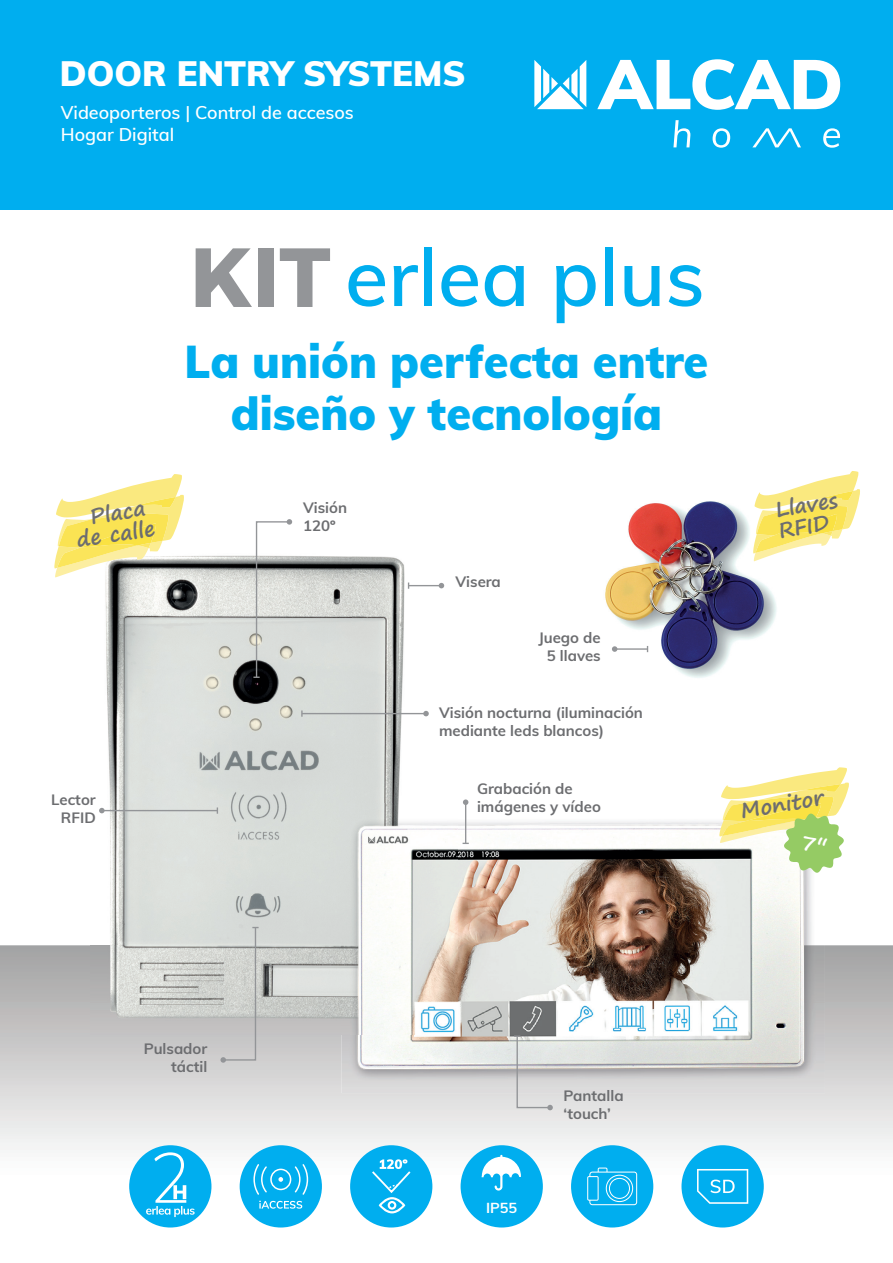
<style>
.page{position:relative;width:893px;height:1263px;background:#fff}
.page>*{position:absolute;margin:0;border:0;box-sizing:border-box;transform-origin:0 0}
.t1{font:600 79.35px "Muli";color:#00aeef}
.t2{font:900 45px/52.5px "Muli";color:#00aeef;text-align:center}
.t3{font:900 34.5px "Muli";color:#fff}
.t4{font:700 21px/21px "Segoe Print";color:#6c6d70;text-align:center}
.t5{font:600 18px/21.6px "Muli";color:#fff}
.t6{font:700 15px/18px "Muli";color:#6c6d70}
.t7{font:700 14.55px "Muli";color:#fff}
</style>
<div class="page">
<svg style="left:0;top:945px;width:893px;height:233px"></svg>
<img style="left:101px;top:521px;width:252px;height:375px">
<img style="left:353px;top:556px;width:92px;height:248px">
<img style="left:91px;top:896px;width:250px;height:138px">
<div style="left:0;top:0;width:893px;height:210px;background:#00aeef"></div>
<svg style="left:534px;top:60px;width:52px;height:49px"></svg>
<svg style="left:597px;top:59px;width:243px;height:51px"></svg>
<svg style="left:673px;top:120px;width:17px;height:27px"></svg>
<svg style="left:713px;top:128px;width:17px;height:20px"></svg>
<svg style="left:823px;top:128px;width:17px;height:20px"></svg>
<svg style="left:752px;top:128px;width:49px;height:19px"></svg>
<img style="left:341px;top:804px;width:484px;height:289px">
<img style="left:341px;top:945px;width:117px;height:89px">
<img style="left:605px;top:501px;width:172px;height:177px">
<svg style="left:196px;top:248px;width:56px;height:59px"></svg>
<div style="left:258px;top:248px;width:16px;height:59px;background:#939598"></div>
<svg style="left:280px;top:248px;width:50px;height:59px"></svg>
<svg style="left:253px;top:519px;width:39px;height:160px"></svg>
<hr style="left:409px;top:585px;width:32px;height:1px;background:#939598">
<svg style="left:439px;top:583px;width:5px;height:5px"></svg>
<hr style="left:302px;top:713px;width:124px;height:1px;background:#939598">
<svg style="left:301px;top:710px;width:2px;height:7px"></svg>
<svg style="left:423px;top:711px;width:6px;height:5px"></svg>
<svg style="left:220px;top:926px;width:39px;height:137px;background:#c9cbc9"></svg>
<svg style="left:54px;top:474px;width:130px;height:103px"></svg>
<svg style="left:753px;top:471px;width:107px;height:90px"></svg>
<svg style="left:514px;top:1035px;width:39px;height:75px;background:#d2d3d3"></svg>
<hr style="left:465px;top:802px;width:1px;height:41px;background:#939598">
<svg style="left:463px;top:799px;width:5px;height:6px"></svg>
<hr style="left:615px;top:648px;width:32px;height:2px;background:#939598">
<svg style="left:612px;top:646px;width:5px;height:6px"></svg>
<div style="left:571px;top:1145px;width:82px;height:82px;background:#00aeef;border-radius:50%"></div>
<svg style="left:587px;top:1167px;width:50px;height:38px"></svg>
<div style="left:129px;top:1145px;width:82px;height:82px;background:#00aeef;border-radius:50%"></div>
<svg style="left:146px;top:1152px;width:49px;height:65px"></svg>
<div style="left:681px;top:1145px;width:83px;height:82px;background:#00aeef;border-radius:50%"></div>
<svg style="left:697px;top:1169px;width:51px;height:35px"></svg>
<div style="left:350px;top:1145px;width:82px;height:82px;background:#00aeef;border-radius:50%"></div>
<svg style="left:372px;top:1159px;width:39px;height:54px"></svg>
<div style="left:461px;top:1145px;width:82px;height:82px;background:#00aeef;border-radius:50%"></div>
<svg style="left:482px;top:1155px;width:39px;height:35px"></svg>
<div style="left:240px;top:1145px;width:82px;height:82px;background:#00aeef;border-radius:50%"></div>
<svg style="left:295px;top:1164px;width:13px;height:31px"></svg>
<svg style="left:253px;top:1164px;width:14px;height:31px"></svg>
<svg style="left:278px;top:1177px;width:5px;height:5px"></svg>
<div style="left:270px;top:1168px;width:21px;height:22px;border:2px solid #fff;border-radius:50%"></div>
<svg style="left:259px;top:1201px;width:43px;height:8px"></svg>
<hr style="left:102px;top:810px;width:115px;height:1px;background:#939598">
<svg style="left:99px;top:808px;width:6px;height:5px"></svg>
<svg style="left:719px;top:767px;width:130px;height:106px"></svg>
<h3 class="t3" style="left:60px;top:48px;width:407px">DOOR ENTRY SYSTEMS</h3>
<p class="t5" style="left:61px;top:101px;width:295px">Videoporteros | Control de accesos<br>Hogar Digital</p>
<h3 class="t4" style="left:72px;top:508px;width:80px;rotate:-9deg">Placa de calle</h3>
<p class="t6" style="left:51px;top:789px;width:46px;text-align:right">Lector<br>RFID</p>
<h1 class="t1" style="left:345px;top:220px;width:361px">erlea plus</h1>
<h2 class="t2" style="left:185px;top:333px;width:525px">La unión perfecta entre diseño y tecnología</h2>
<p class="t6" style="left:303px;top:498px;width:46px">Visión<br>120º</p>
<p class="t6" style="left:455px;top:572px;width:47px">Visera</p>
<p class="t6" style="left:538px;top:628px;width:64px;text-align:center">Juego de<br>5 llaves</p>
<p class="t6" style="left:439px;top:703px;width:205px">Visión nocturna (iluminación mediante leds blancos)</p>
<p class="t6" style="left:477px;top:779px;width:125px">Grabación de imágenes y vídeo</p>
<h3 class="t4" style="left:774px;top:499px;width:64px;text-align:left;rotate:-9deg">Llaves<br>RFID</h3>
<h3 class="t4" style="left:739px;top:799px;width:85px;rotate:-9deg">Monitor</h3>
<p class="t6" style="left:144px;top:1038px;width:65px;text-align:right">Pulsador táctil</p>
<p class="t7" style="left:486px;top:1197px;width:33px">IP55</p>
<p class="t6" style="left:564px;top:1085px;width:62px">Pantalla ‘touch’</p>
</div>
